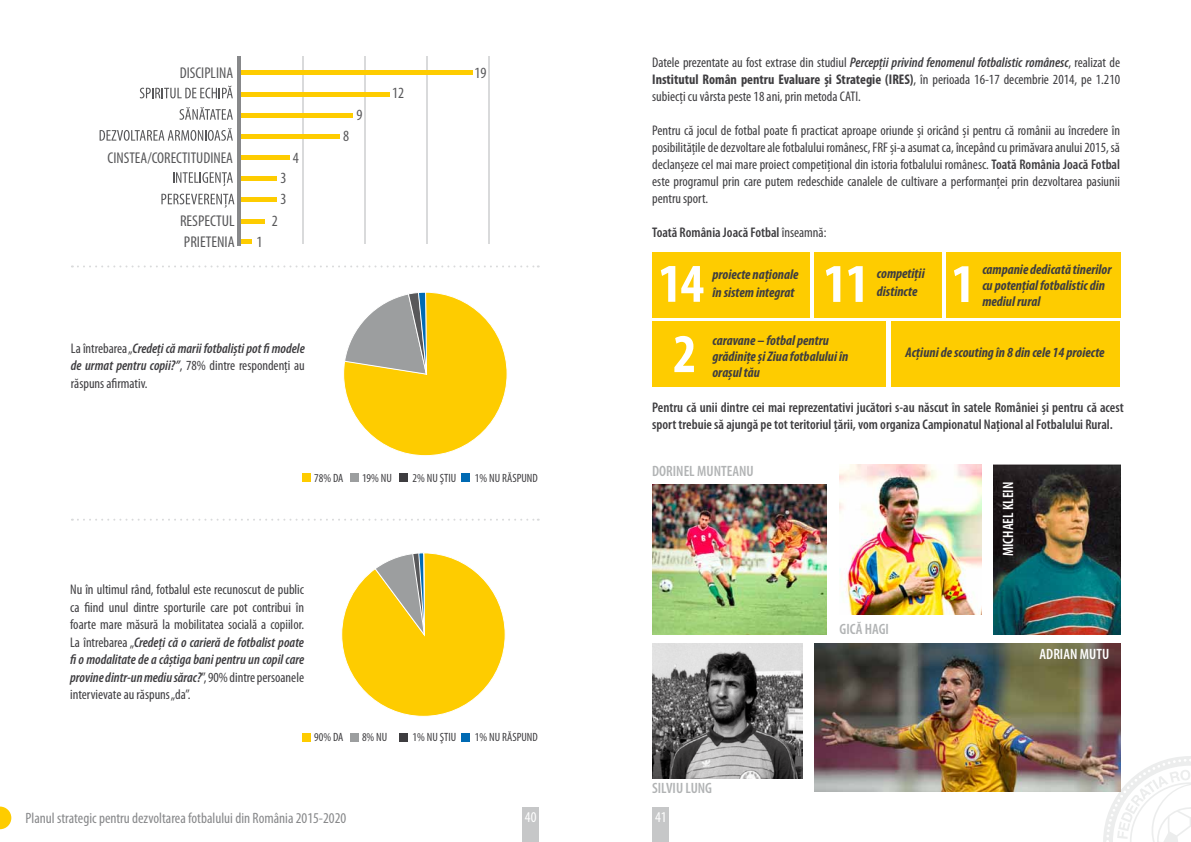
<style>
.page{position:relative;width:1191px;height:842px;background:#fff}
.page>*{position:absolute;margin:0;border:0;box-sizing:border-box;transform-origin:0 0}
.t1{font:700 condensed 55px "Myriad Pro";color:#fff}
.t2{font:condensed 15.6px/21.5px "Myriad Pro";color:#58585a}
.t3{font:condensed 15px "Myriad Pro";color:#87888a}
.t4{font:600 condensed 15px "Myriad Pro";color:#b1b3b4}
.t5{font:600 condensed 15px "Myriad Pro";color:#fff}
.t6{font:condensed 15px "Myriad Pro";color:#fff}
.t7{font:condensed 14px/17.5px "Myriad Pro";color:#3e3d40;text-align:justify}
.t8{font:600 condensed 14px/17px "Myriad Pro";color:#3e3d40}
.t9{font:italic 700 condensed 14px/16px "Myriad Pro";color:#3e3d40}
.t10{font:italic 600 condensed 14px/17.5px "Myriad Pro";color:#3e3d40;text-align:justify}
.t11{font:condensed 12px "Myriad Pro";color:#3e3d40}
.s1{font-weight:400;font-style:normal}
.s2{font-weight:600;font-style:italic}
.s3{font-weight:700}
.s4{font-weight:600}
.s5{font-weight:400}
</style>
<div class="page">
<svg style="left:0;top:806px;width:11px;height:23px"></svg>
<svg style="left:1103px;top:756px;width:88px;height:86px"></svg>
<div style="left:652px;top:252px;width:157px;height:65px;background:#fecc00"></div>
<div style="left:652px;top:321px;width:234px;height:66px;background:#fecc00"></div>
<div style="left:891px;top:321px;width:229px;height:66px;background:#fecc00"></div>
<div style="left:814px;top:252px;width:127px;height:65px;background:#fecc00"></div>
<div style="left:946px;top:252px;width:174px;height:65px;background:#fecc00"></div>
<div style="left:303px;top:733px;width:8px;height:8px;background:#fecc00"></div>
<div style="left:351px;top:733px;width:8px;height:8px;background:#9c9e9f"></div>
<div style="left:399px;top:733px;width:9px;height:8px;background:#3e3d40"></div>
<div style="left:462px;top:733px;width:8px;height:8px;background:#006ab3"></div>
<img style="left:652px;top:484px;width:174px;height:150px">
<img style="left:814px;top:643px;width:306px;height:149px">
<img style="left:993px;top:465px;width:127px;height:169px">
<img style="left:839px;top:465px;width:142px;height:149px">
<img style="left:652px;top:643px;width:150px;height:135px">
<hr style="left:302px;top:57px;width:1px;height:187px;background:#d9dadb">
<hr style="left:364px;top:57px;width:1px;height:187px;background:#d9dadb">
<hr style="left:426px;top:57px;width:1px;height:187px;background:#d9dadb">
<hr style="left:488px;top:57px;width:1px;height:187px;background:#d9dadb">
<hr style="left:239px;top:71px;width:234px;height:4px;background:#fecc00">
<div style="left:239px;top:92px;width:150px;height:5px;background:#fecc00"></div>
<hr style="left:238px;top:57px;width:3px;height:189px;background:#87888a">
<svg style="left:140px;top:86px;width:93px;height:12px"></svg>
<svg style="left:72px;top:107px;width:467px;height:610px"></svg>
<div style="left:652px;top:808px;width:16px;height:34px;background:#c6c7c8"></div>
<div style="left:522px;top:808px;width:17px;height:34px;background:#c6c7c8"></div>
<p class="t2" style="left:180px;top:62px;width:55px">DISCIPLINA</p>
<p class="t2" style="left:474px;top:62px;width:14px">19</p>
<p class="t2" style="left:108px;top:147px;width:127px">CINSTEA/CORECTITUDINEA</p>
<p class="t2" style="left:180px;top:210px;width:56px">RESPECTUL<br>PRIETENIA</p>
<p class="t2" style="left:256px;top:231px;width:8px">1</p>
<p class="t2" style="left:293px;top:147px;width:8px">4</p>
<p class="t2" style="left:281px;top:167px;width:8px">3<br>3</p>
<p class="t2" style="left:272px;top:210px;width:8px">2</p>
<p class="t2" style="left:343px;top:125px;width:8px">8</p>
<p class="t2" style="left:356px;top:104px;width:8px">9</p>
<p class="t2" style="left:392px;top:82px;width:14px">12</p>
<p class="t10" style="left:71px;top:339px;width:235px"><span class="s1">La întrebarea „</span>Credeți că marii fotbaliști pot fi modele de urmat pentru copii?”<span class="s1">, 78% dintre respondenți au răspuns afirmativ.</span></p>
<p class="t11" style="left:314px;top:470px;width:31px">78% DA</p>
<p class="t11" style="left:362px;top:470px;width:31px">19% NU</p>
<p class="t11" style="left:412px;top:470px;width:45px">2% NU ŞTIU</p>
<p class="t11" style="left:475px;top:470px;width:64px">1% NU RĂSPUND</p>
<p class="t7" style="left:70px;top:581px;width:235px">Nu în ultimul rând, fotbalul este recunoscut de public ca fiind unul dintre sporturile care pot contribui în foarte mare măsură la mobilitatea socială a copiilor.<br>La întrebarea „<span class="s2">Credeți că o carieră de fotbalist poate fi o modalitate de a câștiga bani pentru un copil care provine dintr-un mediu sărac?</span>”, 90% dintre persoanele intervievate au răspuns „da”.</p>
<p class="t11" style="left:314px;top:730px;width:31px">90% DA</p>
<p class="t11" style="left:362px;top:730px;width:27px">8% NU</p>
<p class="t11" style="left:412px;top:730px;width:45px">1% NU ŞTIU</p>
<p class="t11" style="left:475px;top:730px;width:64px">1% NU RĂSPUND</p>
<p class="t7" style="left:652px;top:54px;width:469px;line-height:17px">Datele prezentate au fost extrase din studiul <span class="s2">Percepții privind fenomenul fotbalistic românesc</span>, realizat de <span class="s3">Institutul Român pentru Evaluare și Strategie (IRES)</span>, în perioada 16-17 decembrie 2014, pe 1.210 subiecți cu vârsta peste 18 ani, prin metoda CATI.</p>
<p class="t7" style="left:652px;top:122px;width:469px;line-height:17px">Pentru că jocul de fotbal poate fi practicat aproape oriunde și oricând și pentru că românii au încredere în posibilitățile de dezvoltare ale fotbalului românesc, FRF și-a asumat ca, începând cu primăvara anului 2015, să declanșeze cel mai mare proiect competițional din istoria fotbalului românesc. <span class="s4">Toată România Joacă Fotbal </span>este programul prin care putem redeschide canalele de cultivare a performanței prin dezvoltarea pasiunii pentru sport.</p>
<p class="t8" style="left:652px;top:224px;width:176px">Toată România Joacă Fotbal <span class="s5">înseamnă:</span></p>
<p class="t9" style="left:712px;top:265px;width:87px;line-height:17.5px">proiecte naționale în sistem integrat</p>
<p class="t9" style="left:877px;top:265px;width:49px;line-height:17.5px">competiții distincte</p>
<p class="t9" style="left:982px;top:261px;width:131px">campanie dedicată tinerilor cu potențial fotbalistic din mediul rural</p>
<p class="t9" style="left:712px;top:332px;width:137px">caravane – fotbal pentru grădinițe și Ziua fotbalului în orașul tău</p>
<h1 class="t1" style="left:658px;top:249px;width:47px">14</h1>
<h1 class="t1" style="left:823px;top:249px;width:47px">11</h1>
<h1 class="t1" style="left:951px;top:249px;width:25px">1</h1>
<h1 class="t1" style="left:673px;top:319px;width:25px">2</h1>
<p class="t9" style="left:905px;top:344px;width:201px">Acțiuni de scouting în 8 din cele 14 proiecte</p>
<p class="t8" style="left:652px;top:399px;width:473px">Pentru că unii dintre cei mai reprezentativi jucători s-au născut în satele României și pentru că acest sport trebuie să ajungă pe tot teritoriul țării, vom organiza Campionatul Național al Fotbalului Rural.</p>
<p class="t4" style="left:652px;top:463px;width:103px">DORINEL MUNTEANU</p>
<p class="t4" style="left:652px;top:780px;width:61px">SILVIU LUNG</p>
<p class="t4" style="left:839px;top:621px;width:51px">GICĂ HAGI</p>
<p class="t5" style="left:1000px;top:556px;width:76px;rotate:-90deg">MICHAEL KLEIN</p>
<p class="t5" style="left:1039px;top:646px;width:71px">ADRIAN MUTU</p>
<p class="t3" style="left:26px;top:809px;width:322px">Planul strategic pentru dezvoltarea fotbalului din România 2015-2020</p>
<p class="t6" style="left:525px;top:808px;width:13px">40</p>
<p class="t6" style="left:655px;top:808px;width:13px">41</p>
</div>
